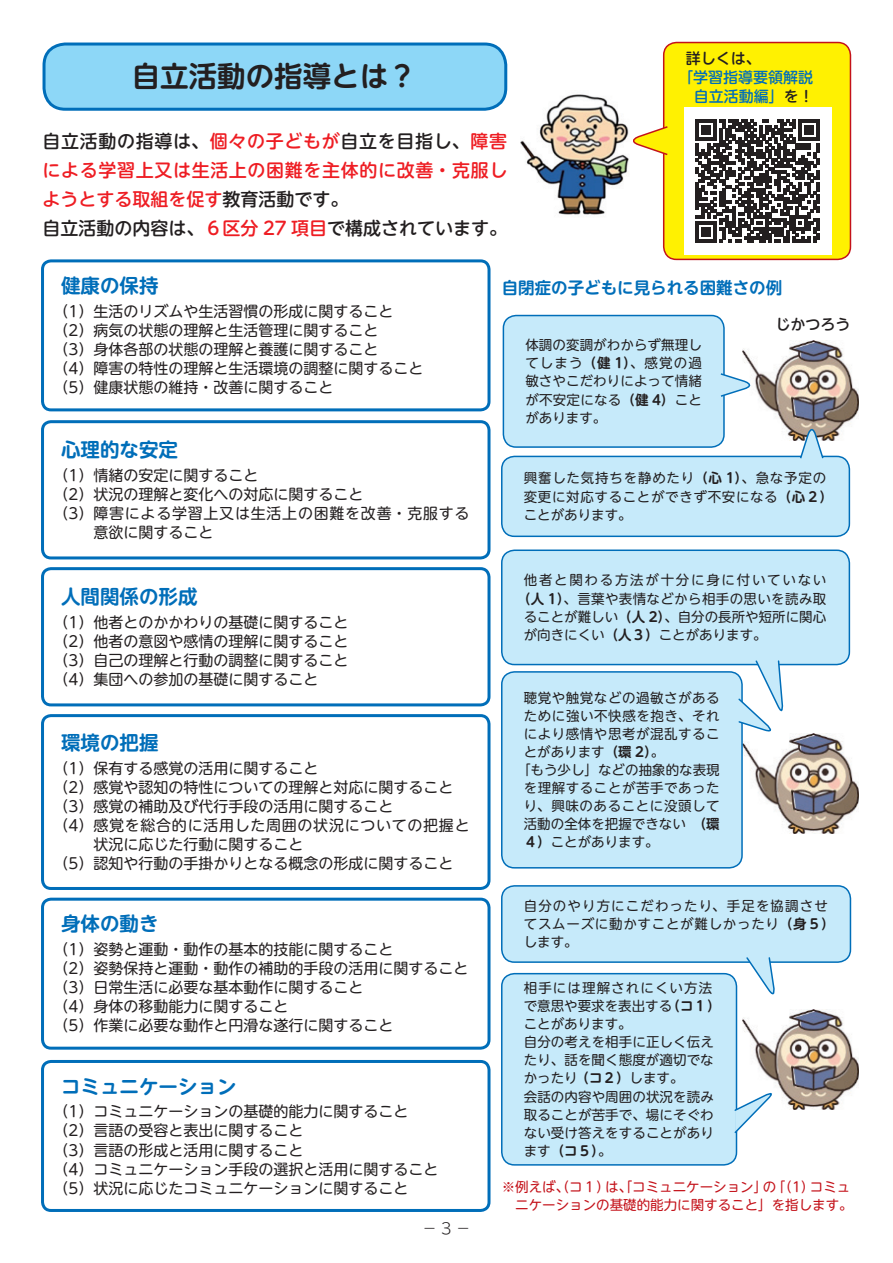
<style>
.page{position:relative;width:893px;height:1263px;background:#fff}
.page>*{position:absolute;margin:0;border:0;box-sizing:border-box;transform-origin:0 0}
.t1{font:700 28.5px "UD Shin M Go Pro De";color:#231f20}
.t2{font:700 19.5px "UD Shin M Go Pro De";color:#006eb9}
.t3{font:500 18px/28.7px "UD Shin M Go Pro";letter-spacing:.035em;color:#ee1d23}
.t4{font:700 16.5px "UD Shin M Go Pro De";color:#006eb9}
.t5{font:15px/19.2px "UD Shin M Go Pro";color:#231f20}
.t6{font:15px "UD Shin M Go Pro";letter-spacing:.05em;color:#231f20}
.t7{font:15px "UD Shin M Go Pro";letter-spacing:.045em;color:#231f20}
.t8{font:500 15px "UD Shin M Go Pro";color:#006eb9}
.t9{font:500 15px "UD Shin M Go Pro";color:#231f20}
.t10{font:300 15px "TBUD Go Std Super";color:#231f20}
.t11{font:13.5px/18.1px "UD Shin M Go Pro";letter-spacing:.02em;color:#231f20}
.t12{font:13.5px "UD Shin M Go Pro";color:#231f20}
.t13{font:13.5px/18px "UD Shin M Go Pro";color:#c4121a}
.t14{font:13.5px/18.1px "UD Shin M Go Pro";letter-spacing:.05em;color:#231f20}
.t15{font:13.5px/18.1px "UD Shin M Go Pro";letter-spacing:.055em;color:#231f20}
.t16{font:13.5px "UD Shin M Go Pro";letter-spacing:.04em;color:#231f20}
.t17{font:13.5px "UD Shin M Go Pro";letter-spacing:.045em;color:#231f20}
.t18{font:13.5px "UD Shin M Go Pro";letter-spacing:.125em;color:#231f20}
.t19{font:700 13.5px "UD Shin M Go Pro De";color:#231f20}
.t20{font:13.5px "UD Shin M Go Pro";letter-spacing:.08em;color:#231f20}
.s1{color:#231f20}
.s2{font-family:"UD Shin M Go Pro De";font-weight:700}
.s3{font-family:"UD Shin M Go Pro";font-weight:400}
</style>
<div class="page">
<img style="left:742px;top:340px;width:117px;height:100px">
<img style="left:743px;top:733px;width:116px;height:100px">
<img style="left:742px;top:1010px;width:117px;height:100px">
<div style="left:503px;top:315px;width:221px;height:132px;background:#c6eafa;border-radius:13px"></div>
<div style="left:503px;top:315px;width:222px;height:133px;border:2px solid #006eb9;border-radius:13px"></div>
<svg style="left:720px;top:372px;width:36px;height:26px"></svg>
<div style="left:502px;top:456px;width:347px;height:80px;background:#c6eafa;border-radius:13px"></div>
<div style="left:501px;top:456px;width:349px;height:81px;border:2px solid #006eb9;border-radius:13px"></div>
<svg style="left:799px;top:423px;width:26px;height:36px"></svg>
<div style="left:502px;top:550px;width:347px;height:114px;background:#c6eafa;border-radius:13px"></div>
<div style="left:501px;top:549px;width:349px;height:116px;border:2px solid #006eb9;border-radius:13px"></div>
<div style="left:502px;top:672px;width:240px;height:196px;background:#c6eafa;border-radius:13px"></div>
<div style="left:501px;top:671px;width:242px;height:197px;border:2px solid #006eb9;border-radius:13px"></div>
<svg style="left:737px;top:660px;width:47px;height:80px"></svg>
<div style="left:502px;top:886px;width:348px;height:76px;background:#c6eafa;border-radius:13px"></div>
<div style="left:501px;top:885px;width:350px;height:78px;border:2px solid #006eb9;border-radius:13px"></div>
<svg style="left:745px;top:957px;width:31px;height:38px"></svg>
<div style="left:502px;top:974px;width:234px;height:191px;background:#c6eafa;border-radius:13px"></div>
<div style="left:501px;top:973px;width:236px;height:192px;border:2px solid #006eb9;border-radius:13px"></div>
<svg style="left:734px;top:1090px;width:43px;height:44px"></svg>
<div style="left:664px;top:43px;width:186px;height:216px;background:#fff101;border-radius:13px"></div>
<div style="left:663px;top:42px;width:188px;height:218px;border:2px solid #c4121a;border-radius:13px"></div>
<svg style="left:633px;top:125px;width:35px;height:31px"></svg>
<div style="left:44px;top:44px;width:462px;height:65px;background:#8dd7f7;border-radius:21px"></div>
<div style="left:43px;top:43px;width:464px;height:68px;border:3px solid #006eb9;border-radius:21px"></div>
<img style="left:520px;top:94px;width:109px;height:121px">
<div style="left:41px;top:259px;width:449px;height:152px;border:3px solid #006eb9;border-radius:9px"></div>
<div style="left:41px;top:420px;width:449px;height:139px;border:3px solid #006eb9;border-radius:9px"></div>
<div style="left:41px;top:567px;width:449px;height:139px;border:3px solid #006eb9;border-radius:9px"></div>
<div style="left:41px;top:714px;width:449px;height:176px;border:3px solid #006eb9;border-radius:9px"></div>
<div style="left:41px;top:898px;width:449px;height:152px;border:3px solid #006eb9;border-radius:9px"></div>
<div style="left:41px;top:1060px;width:449px;height:152px;border:3px solid #006eb9;border-radius:9px"></div>
<div style="left:684px;top:108px;width:147px;height:147px;background:#fff"></div>
<svg style="left:696px;top:120px;width:123px;height:123px"></svg>
<h1 class="t1" style="left:132px;top:53px;width:286px">自立活動の指導とは?</h1>
<p class="t9" style="left:686px;top:46px;width:76px">詳しくは、</p>
<p class="t8" style="left:678px;top:65px;width:137px">「学習指導要領解説</p>
<p class="t8" style="left:694px;top:84px;width:121px">自立活動編」<span class="s1">を！</span></p>
<p class="t3" style="left:43px;top:126px;width:466px"><span class="s1">自立活動の指導は、</span>個々の子どもが<span class="s1">自立を目指し、</span>障害による学習上又は生活上の困難を主体的に改善・克服しようとする取組を促す<span class="s1">教育活動です。<br>自立活動の内容は、</span>６区分 27 項目<span class="s1">で構成されています。</span></p>
<h2 class="t2" style="left:61px;top:270px;width:99px">健康の保持</h2>
<p class="t5" style="left:54px;top:301px;width:371px">（1）生活のリズムや生活習慣の形成に関すること<br>（2）病気の状態の理解と生活管理に関すること<br>（3）身体各部の状態の理解と養護に関すること<br>（4）障害の特性の理解と生活環境の調整に関すること（5）健康状態の維持・改善に関すること</p>
<p class="t4" style="left:502px;top:274px;width:282px">自閉症の子どもに見られる困難さの例</p>
<p class="t9" style="left:775px;top:312px;width:76px">じかつろう</p>
<p class="t11" style="left:525px;top:335px;width:178px;text-align:justify">体調の変調がわからず無理してしまう<span class="s2">（健 1）</span>、感覚の過敏さやこだわりによって情緒が不安定になる<span class="s2">（健 4）</span>ことがあります。</p>
<h2 class="t2" style="left:61px;top:434px;width:118px">心理的な安定</h2>
<p class="t5" style="left:54px;top:465px;width:206px">（1）情緒の安定に関すること</p>
<p class="t5" style="left:54px;top:484px;width:311px">（2）状況の理解と変化への対応に関すること</p>
<p class="t6" style="left:54px;top:501px;width:418px">（3）障害による学習上又は生活上の困難を改善・克服する</p>
<p class="t5" style="left:93px;top:522px;width:121px">意欲に関すること</p>
<h2 class="t2" style="left:61px;top:581px;width:138px">人間関係の形成</h2>
<p class="t5" style="left:54px;top:611px;width:296px;text-align:justify">（1）他者とのかかわりの基礎に関すること（2）他者の意図や感情の理解に関すること（3）自己の理解と行動の調整に関すること（4）集団への参加の基礎に関すること</p>
<h2 class="t2" style="left:61px;top:727px;width:99px">環境の把握</h2>
<p class="t5" style="left:54px;top:758px;width:266px">（1）保有する感覚の活用に関すること</p>
<p class="t5" style="left:54px;top:777px;width:401px">（2）感覚や認知の特性についての理解と対応に関すること</p>
<p class="t5" style="left:54px;top:796px;width:341px">（3）感覚の補助及び代行手段の活用に関すること</p>
<p class="t7" style="left:54px;top:813px;width:418px">（4）感覚を総合的に活用した周囲の状況についての把握と</p>
<p class="t5" style="left:93px;top:834px;width:211px">状況に応じた行動に関すること</p>
<p class="t5" style="left:54px;top:853px;width:401px">（5）認知や行動の手掛かりとなる概念の形成に関すること</p>
<h2 class="t2" style="left:61px;top:908px;width:99px">身体の動き</h2>
<p class="t5" style="left:54px;top:939px;width:416px">（1）姿勢と運動・動作の基本的技能に関すること<br>（2）姿勢保持と運動・動作の補助的手段の活用に関すること（3）日常生活に必要な基本動作に関すること<br>（4）身体の移動能力に関すること<br>（5）作業に必要な動作と円滑な遂行に関すること</p>
<h2 class="t2" style="left:61px;top:1070px;width:177px">コミュニケーション</h2>
<p class="t5" style="left:54px;top:1101px;width:386px">（1）コミュニケーションの基礎的能力に関すること<br>（2）言語の受容と表出に関すること<br>（3）言語の形成と活用に関すること<br>（4）コミュニケーション手段の選択と活用に関すること（5）状況に応じたコミュニケーションに関すること</p>
<p class="t10" style="left:422px;top:1216px;width:50px">－3－</p>
<p class="t14" style="left:524px;top:468px;width:311px">興奮した気持ちを静めたり<span class="s2">（心 1）</span>、急な予定の変更に対応することができず不安になる<span class="s2">（心２(</span>ことがあります。</p>
<p class="t18" style="left:524px;top:569px;width:304px">他者と関わる方法が十分に身に付いていない</p>
<p class="t11" style="left:517px;top:589px;width:311px"><span class="s2">（人 1）</span>、言葉や表情などから相手の思いを読み取</p>
<p class="t12" style="left:524px;top:605px;width:304px">ることが難しい<span class="s2">（人 2）</span>、自分の長所や短所に関心</p>
<p class="t12" style="left:524px;top:624px;width:244px">が向きにくい<span class="s2">（人３）</span>ことがあります。</p>
<p class="t16" style="left:524px;top:687px;width:198px">聴覚や触覚などの過敏さがある</p>
<p class="t17" style="left:524px;top:705px;width:197px">ために強い不快感を抱き、それ</p>
<p class="t16" style="left:524px;top:723px;width:198px">により感情や思考が混乱するこ</p>
<p class="t11" style="left:524px;top:742px;width:142px">とがあります<span class="s2">（環 2</span> 。<span class="s2">(</span></p>
<p class="t12" style="left:517px;top:759px;width:204px">「もう少し」などの抽象的な表現</p>
<p class="t16" style="left:524px;top:777px;width:198px">を理解することが苦手であった</p>
<p class="t17" style="left:524px;top:795px;width:197px">り、興味のあることに没頭して</p>
<p class="t12" style="left:524px;top:813px;width:197px">活動の全体を把握できない　<span class="s2">（環</span></p>
<p class="t12" style="left:524px;top:831px;width:136px"><span class="s2">４）</span>ことがあります。</p>
<p class="t15" style="left:524px;top:896px;width:312px">自分のやり方にこだわったり、手足を協調させてスムーズに動かすことが難しかったり<span class="s2">（身５(</span>します。</p>
<p class="t20" style="left:524px;top:977px;width:190px">相手には理解されにくい方法</p>
<p class="t19" style="left:666px;top:995px;width:55px">（コ１(</p>
<p class="t11" style="left:524px;top:996px;width:192px">で意思や要求を表出する<br>ことがあります。<br>自分の考えを相手に正しく伝えたり、話を聞く態度が適切でな</p>
<p class="t19" style="left:575px;top:1067px;width:109px">（コ２）<span class="s3">します。</span></p>
<p class="t11" style="left:524px;top:1068px;width:192px">かったり<br>会話の内容や周囲の状況を読み取ることが苦手で、場にそぐわない受け答えをすることがあり</p>
<p class="t19" style="left:524px;top:1140px;width:89px"><span class="s3">ます</span>（コ５<span class="s3">。</span>(</p>
<p class="t13" style="left:515px;top:1177px;width:339px;text-indent:-14px">※例えば、（コ１）<br>ニケーションの基礎的能力に関すること」を指します。</p>
<p class="t13" style="left:605px;top:1177px;width:211px">は、「コミュニケーション」「（1）</p>
<p class="t13" style="left:810px;top:1177px;width:42px">コミュ</p>
<p class="t13" style="left:763px;top:1177px;width:15px">の</p>
</div>
